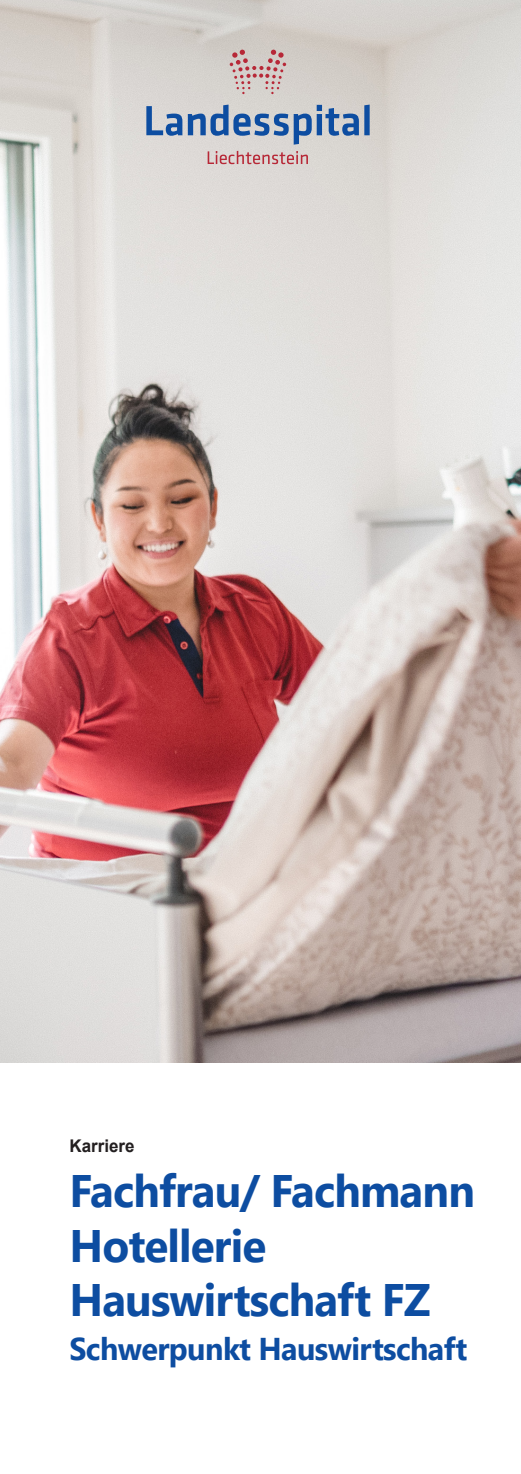
<style>
.page{position:relative;width:521px;height:1474px;background:#fff}
.page>*{position:absolute;margin:0;border:0;box-sizing:border-box;transform-origin:0 0}
.t1{font:700 45.5px/54.6px "Segoe UI";letter-spacing:-.02em;color:#0d4da1}
.t2{font:700 31.5px "Segoe UI";letter-spacing:-.02em;color:#0d4da1}
.t3{font:700 17.5px "Arial";color:#231f20}
</style>
<div class="page">
<img style="left:0;top:0;width:521px;height:1062px">
<svg style="left:230px;top:50px;width:56px;height:44px;background:#ceb3b1"></svg>
<svg style="left:208px;top:151px;width:100px;height:13px"></svg>
<svg style="left:188px;top:105px;width:182px;height:40px;background:#97a9c1"></svg>
<svg style="left:146px;top:106px;width:36px;height:30px"></svg>
<p class="t3" style="left:69px;top:1133px;width:67px">Karriere</p>
<p class="t1" style="left:69px;top:1159px;width:407px">Fachfrau/ Fachmann<br>Hotellerie<br>Hauswirtschaft FZ</p>
<p class="t2" style="left:69px;top:1319px;width:399px">Schwerpunkt Hauswirtschaft</p>
</div>
